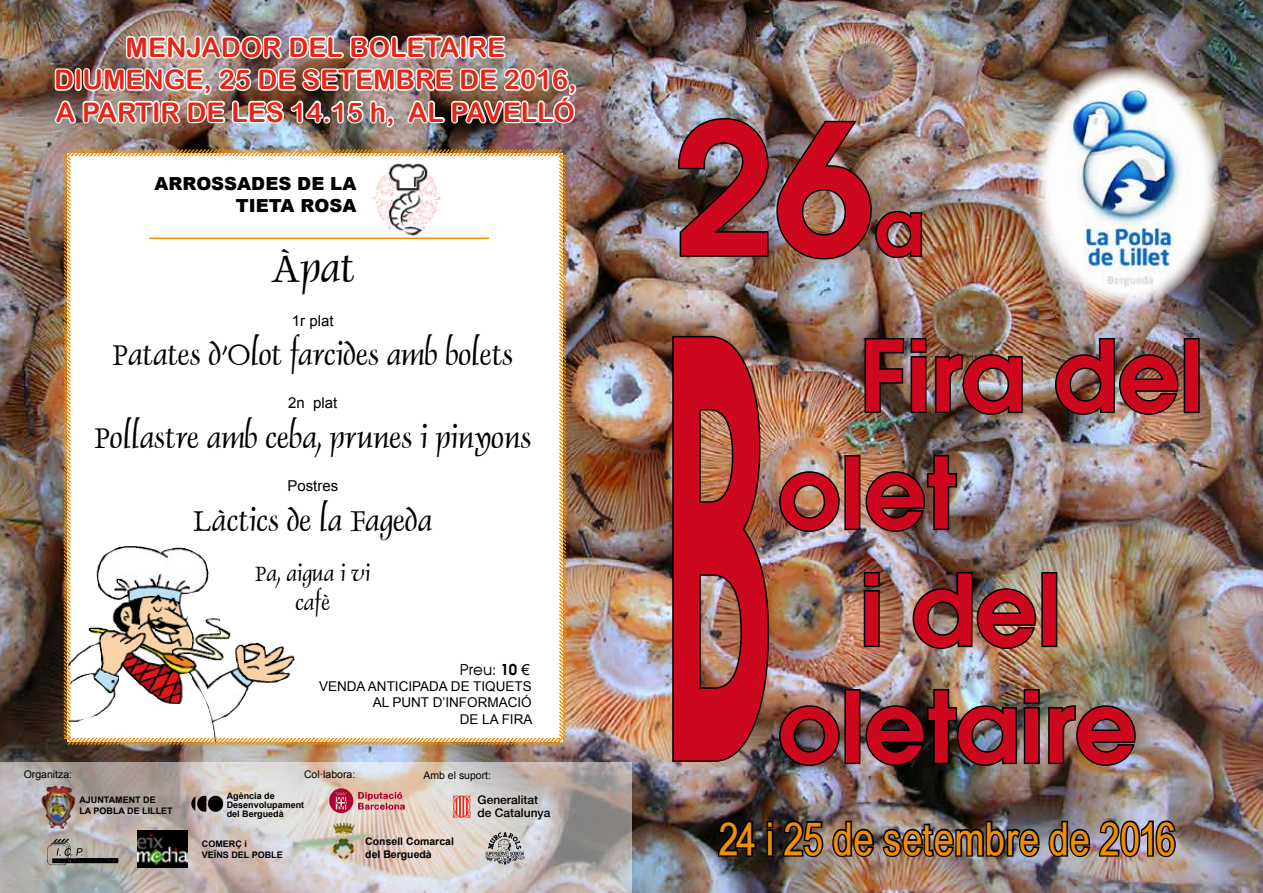
<style>
.page{position:relative;width:1263px;height:893px;background:#fff}
.page>*{position:absolute;margin:0;border:0;box-sizing:border-box;transform-origin:0 0}
.t1{font:600 180px "Avant Garde";color:#cd071e}
.t2{font:600 97.5px/117px "Avant Garde";color:#cd071e}
.t3{font:600 75px "Avant Garde";color:#cd071e}
.t4{font:45px "Babel Sans";letter-spacing:.025em;color:#f18e00}
.t5{font:45px "Dauphin Plain";color:#000}
.t6{font:33px "Dauphin Plain";color:#000}
.t7{font:27px/32.4px "Arial Rounded MT Bold";color:#e42618;text-align:center}
.t8{font:24px/28.8px "Dauphin Plain";color:#000;text-align:center}
.t9{font:900 18px/21.6px "Arial";color:#000;text-align:right}
.t10{font:15px "Arial";color:#000}
.t11{font:15px "Avalon Plain";color:#000}
.t12{font:13.5px/16.2px "Arial";color:#000;text-align:right}
.t13{font:500 12px/13.5px "Helvetica Neue LT Std";color:#000}
.t14{font:10.5px "Arial";color:#000}
.t15{font:700 10.5px/12.6px "Arial";color:#000}
.t16{font:700 9px/10.8px "Arial";color:#000}
.s1{font-family:"Avalon";font-weight:700}
.s2{font-family:"Arial"}
</style>
<div class="page">
<img style="left:0;top:0;width:1263px;height:893px">
<svg style="left:0;top:762px;width:631px;height:131px"></svg>
<img style="left:42px;top:786px;width:33px;height:43px">
<img style="left:320px;top:787px;width:90px;height:26px">
<img style="left:187px;top:793px;width:38px;height:21px">
<svg style="left:453px;top:795px;width:17px;height:23px"></svg>
<img style="left:331px;top:823px;width:26px;height:39px">
<img style="left:138px;top:831px;width:49px;height:36px">
<img style="left:42px;top:838px;width:79px;height:30px">
<img style="left:485px;top:832px;width:39px;height:33px">
<svg style="left:62px;top:148px;width:506px;height:598px"></svg>
<img style="left:68px;top:546px;width:227px;height:196px">
<img style="left:53px;top:17px;width:525px;height:113px">
<img style="left:367px;top:161px;width:83px;height:77px">
<hr style="left:149px;top:238px;width:340px;height:1px;background:#f18e00">
<img style="left:863px;top:336px;width:161px;height:80px">
<img style="left:1053px;top:336px;width:148px;height:80px">
<img style="left:778px;top:453px;width:180px;height:80px">
<svg style="left:862px;top:570px;width:19px;height:79px"></svg>
<img style="left:911px;top:570px;width:148px;height:80px">
<img style="left:778px;top:687px;width:263px;height:80px">
<img style="left:1047px;top:704px;width:90px;height:63px">
<img style="left:676px;top:117px;width:247px;height:144px">
<img style="left:1033px;top:66px;width:186px;height:241px">
<svg style="left:716px;top:818px;width:42px;height:40px"></svg>
<div style="left:767px;top:821px;width:6px;height:7px;border:3px solid #000"></div>
<div style="left:767px;top:829px;width:6px;height:28px;border:3px solid #000"></div>
<img style="left:781px;top:818px;width:260px;height:41px">
<img style="left:1047px;top:818px;width:131px;height:41px">
<img style="left:671px;top:335px;width:99px;height:428px">
<h3 class="t7" style="left:54px;top:31px;width:524px">MENJADOR DEL BOLETAIRE<br>DIUMENGE, 25 DE SETEMBRE DE 2016,<br>A PARTIR DE LES 14.15 h, AL PAVELLÓ</h3>
<h3 class="t9" style="left:155px;top:173px;width:203px">ARROSSADES DE LA<br>TIETA ROSA</h3>
<h3 class="t5" style="left:271px;top:240px;width:85px">Àpat</h3>
<h3 class="t10" style="left:292px;top:311px;width:43px">1r plat</h3>
<h3 class="t6" style="left:113px;top:334px;width:402px">Patates d’Olot farcides amb bolets</h3>
<h3 class="t10" style="left:288px;top:393px;width:51px">2n plat</h3>
<h3 class="t6" style="left:94px;top:417px;width:438px">Pollastre amb ceba, prunes i pinyons</h3>
<h3 class="t10" style="left:287px;top:476px;width:52px">Postres</h3>
<h3 class="t6" style="left:193px;top:500px;width:240px">Làctics de la Fageda</h3>
<h3 class="t8" style="left:255px;top:559px;width:117px">Pa, aigua i vi cafè</h3>
<h3 class="t11" style="left:460px;top:660px;width:71px">Preu: <span class="s1">10</span> <span class="s2">€</span></h3>
<p class="t14" style="left:24px;top:767px;width:50px">Organitza:</p>
<p class="t16" style="left:79px;top:795px;width:95px">AJUNTAMENT DE<br>LA POBLA DE LILLET</p>
<h3 class="t12" style="left:319px;top:678px;width:215px">VENDA ANTICIPADA DE TIQUETS<br>AL PUNT D’INFORMACIÓ<br>DE LA FIRA</h3>
<p class="t14" style="left:304px;top:767px;width:53px">Col·labora:</p>
<p class="t14" style="left:423px;top:768px;width:69px">Amb el suport:</p>
<p class="t16" style="left:227px;top:792px;width:79px;line-height:9px">Agència de<br>Desenvolupament del Berguedà</p>
<h3 class="t13" style="left:478px;top:793px;width:74px">Generalitat de Catalunya</h3>
<p class="t16" style="left:202px;top:839px;width:82px">COMERÇ i<br>VEÏNS DEL POBLE</p>
<p class="t15" style="left:365px;top:835px;width:90px">Consell Comarcal del Berguedà</p>
<h1 class="t1" style="left:673px;top:70px;width:203px">26</h1>
<h3 class="t3" style="left:874px;top:178px;width:51px">a</h3>
<h2 class="t2" style="left:778px;top:316px;width:427px;text-indent:82px">Fira del olet</h2>
<h2 class="t2" style="left:778px;top:550px;width:360px;text-align:center">i del oletaire</h2>
<h3 class="t4" style="left:719px;top:813px;width:458px">24 i 25 de setembre de 2016</h3>
</div>
